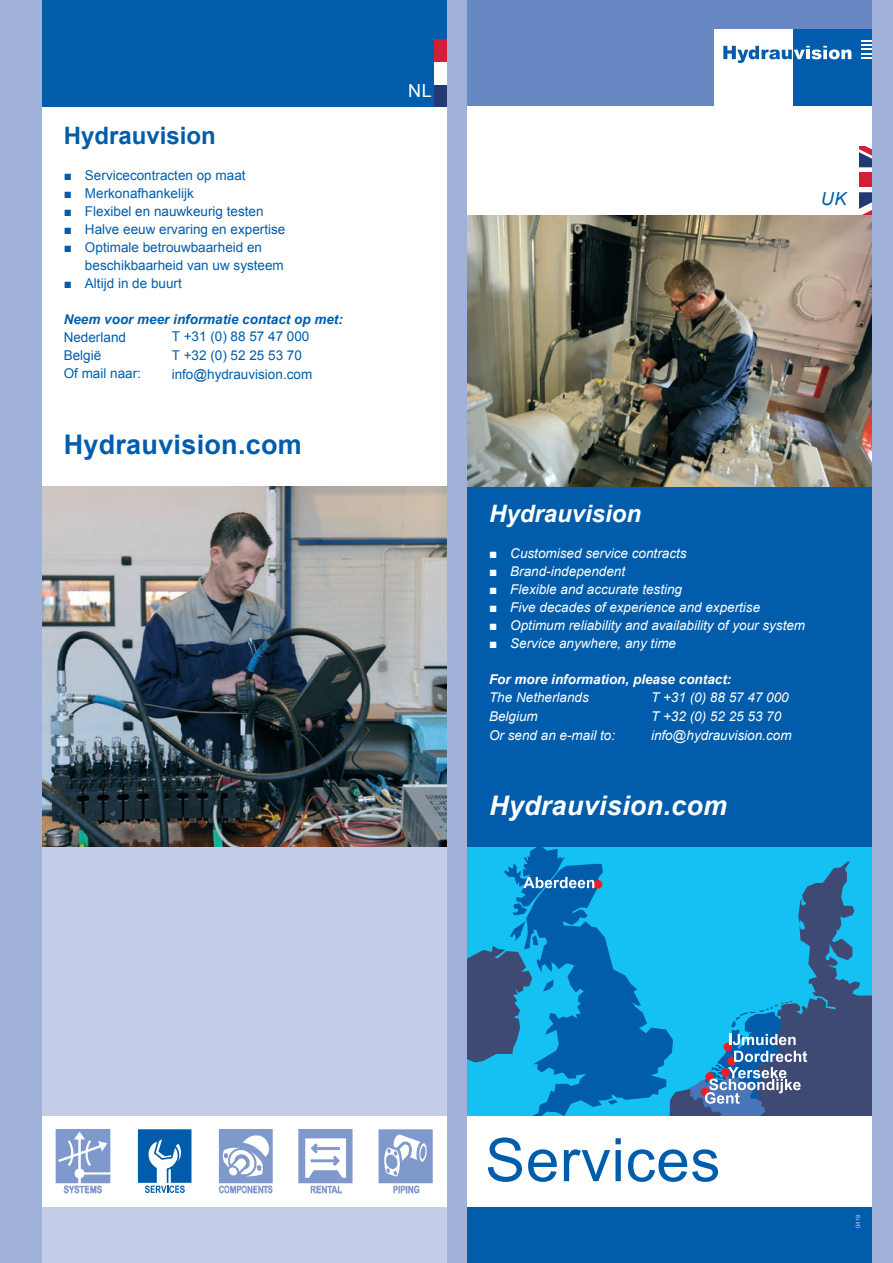
<style>
.page{position:relative;width:893px;height:1263px;background:#a1b2da}
.page>*{position:absolute;margin:0;border:0;box-sizing:border-box;transform-origin:0 0}
.t1{font:60px "Arial";letter-spacing:.01em;color:#015dab}
.t2{font:italic 700 27px "Arial";letter-spacing:.01em;color:#fff}
.t3{font:700 27px "Arial";letter-spacing:.01em;color:#015dab}
.t4{font:italic 700 24px "Arial";color:#fff}
.t5{font:700 24px "Arial";color:#015dab}
.t6{font:italic 18px "Arial";color:#015dab}
.t7{font:18px "Arial";color:#fff}
.t8{font:italic 13.5px/18.9px "Arial";color:#fff}
.t9{font:13.5px/18px "Arial";color:#015dab}
.t10{font:italic 13.5px "Arial";color:#fff}
.t11{font:13.5px "Arial";color:#015dab}
.t12{font:italic 700 13.5px "Arial";color:#015dab}
.t13{font:italic 700 13.5px "Arial";color:#fff}
.t14{font:300 6px "Helvetica Neue LT Std";color:#fff}
.s1{font-style:normal}
</style>
<div class="page">
<div style="left:468px;top:0;width:404px;height:1263px;background:#6888c4"></div>
<div style="left:468px;top:842px;width:404px;height:277px;background:#15c0f2"></div>
<svg style="left:673px;top:861px;width:199px;height:255px"></svg>
<svg style="left:468px;top:846px;width:205px;height:270px"></svg>
<svg style="left:689px;top:1001px;width:118px;height:115px"></svg>
<div style="left:42px;top:0;width:404px;height:1263px;background:#c3cde7"></div>
<div style="left:468px;top:486px;width:404px;height:360px;background:#015dab"></div>
<div style="left:42px;top:106px;width:404px;height:380px;background:#fff"></div>
<div style="left:793px;top:30px;width:79px;height:78px;background:#015dab"></div>
<div style="left:714px;top:30px;width:79px;height:78px;background:#fff"></div>
<svg style="left:723px;top:46px;width:128px;height:17px"></svg>
<svg style="left:861px;top:40px;width:11px;height:19px"></svg>
<img style="left:42px;top:486px;width:404px;height:360px">
<img style="left:468px;top:214px;width:404px;height:272px">
<div style="left:468px;top:1190px;width:404px;height:73px;background:#015dab"></div>
<div style="left:468px;top:1116px;width:404px;height:90px;background:#fff"></div>
<div style="left:42px;top:1116px;width:404px;height:90px;background:#fff"></div>
<svg style="left:138px;top:1129px;width:53px;height:64px"></svg>
<img style="left:218px;top:1129px;width:215px;height:65px">
<img style="left:55px;top:1129px;width:56px;height:65px">
<div style="left:468px;top:106px;width:404px;height:108px;background:#fff"></div>
<div style="left:859px;top:172px;width:13px;height:15px;background:#d21f37"></div>
<svg style="left:859px;top:146px;width:13px;height:21px"></svg>
<svg style="left:859px;top:192px;width:13px;height:22px"></svg>
<div style="left:42px;top:0;width:404px;height:106px;background:#015dab"></div>
<div style="left:434px;top:39px;width:12px;height:67px;background:#fff"></div>
<div style="left:434px;top:39px;width:12px;height:22px;background:#d21f37"></div>
<div style="left:434px;top:85px;width:12px;height:21px;background:#223a74"></div>
<h3 class="t5" style="left:64px;top:120px;width:154px">Hydrauvision</h3>
<p class="t9" style="left:64px;top:166px;width:183px">■ Servicecontracten op maat</p>
<p class="t9" style="left:64px;top:184px;width:132px">■ Merkonafhankelijk</p>
<p class="t9" style="left:64px;top:202px;width:201px">■ Flexibel en nauwkeurig testen</p>
<p class="t9" style="left:64px;top:220px;width:223px">■ Halve eeuw ervaring en expertise</p>
<p class="t9" style="left:85px;top:238px;width:200px;text-indent:-21px">■ Optimale betrouwbaarheid en beschikbaarheid van uw systeem</p>
<p class="t9" style="left:64px;top:274px;width:120px">■ Altijd in de buurt</p>
<p class="t12" style="left:64px;top:310px;width:281px">Neem voor meer informatie contact op met:</p>
<p class="t9" style="left:64px;top:328px;width:79px">Nederland<br>België<br>Of mail naar:</p>
<p class="t11" style="left:172px;top:327px;width:139px">T +31 (0) 88 57 47 000</p>
<p class="t9" style="left:172px;top:346px;width:132px">T +32 (0) 52 25 53 70</p>
<p class="t11" style="left:172px;top:365px;width:142px">info@hydrauvision.com</p>
<h2 class="t3" style="left:64px;top:427px;width:240px">Hydrauvision.com</h2>
<h3 class="t7" style="left:408px;top:79px;width:25px">NL</h3>
<h3 class="t6" style="left:821px;top:187px;width:27px">UK</h3>
<h3 class="t4" style="left:489px;top:498px;width:154px">Hydrauvision</h3>
<p class="t8" style="left:489px;top:544px;width:199px"><span class="s1">■</span> Customised service contracts</p>
<p class="t8" style="left:489px;top:562px;width:138px"><span class="s1">■</span> Brand-independent</p>
<p class="t8" style="left:489px;top:580px;width:195px"><span class="s1">■</span> Flexible and accurate testing</p>
<p class="t8" style="left:489px;top:598px;width:273px"><span class="s1">■</span> Five decades of experience and expertise</p>
<p class="t8" style="left:489px;top:616px;width:318px"><span class="s1">■</span> Optimum reliability and availability of your system</p>
<p class="t8" style="left:489px;top:634px;width:189px"><span class="s1">■</span> Service anywhere, any time</p>
<p class="t13" style="left:489px;top:670px;width:244px">For more information, please contact:</p>
<p class="t8" style="left:489px;top:688px;width:128px">The Netherlands<br>Belgium<br>Or send an e-mail to:</p>
<p class="t10" style="left:651px;top:689px;width:139px">T +31 (0) 88 57 47 000</p>
<p class="t8" style="left:651px;top:707px;width:132px">T +32 (0) 52 25 53 70</p>
<p class="t10" style="left:651px;top:726px;width:142px">info@hydrauvision.com</p>
<h2 class="t2" style="left:489px;top:787px;width:240px">Hydrauvision.com</h2>
<h1 class="t1" style="left:485px;top:1121px;width:237px">Services</h1>
<p class="t14" style="left:854px;top:1228px;width:15px;rotate:-90deg">0418</p>
</div>
